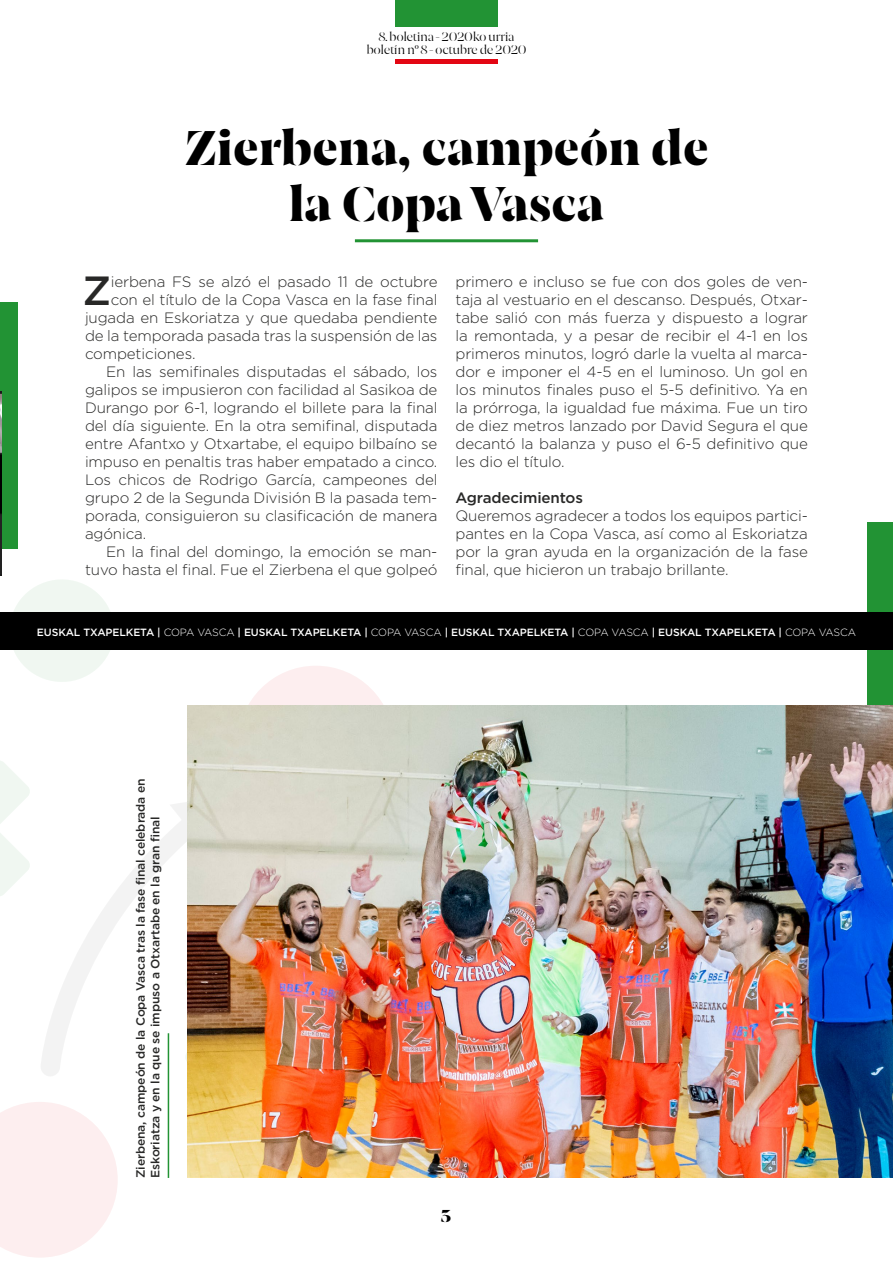
<style>
.page{position:relative;width:893px;height:1263px;background:#fff}
.page>*{position:absolute;margin:0;border:0;box-sizing:border-box;transform-origin:0 0}
.t1{font:900 46.5px/55.8px "Joane Stencil";color:#000;text-align:center}
.t2{font:500 40.65px "Gotham";color:#282827}
.t3{font:900 16.5px "Joane Stencil";color:#000}
.t4{font:300 15px/18px "Gotham";letter-spacing:-.01em;color:#282827;text-align:justify}
.t5{font:500 15px "Gotham";letter-spacing:-.01em;color:#282827}
.t6{font:500 12px/14.4px "Gotham";letter-spacing:-.01em;color:#282827}
.t7{font:300 12px/13.5px "Joane Stencil";letter-spacing:-.03em;color:#000;text-align:center}
.t8{font:500 10.5px "Gotham";letter-spacing:-.01em;color:#fff}
.s1{font-weight:300}
</style>
<div class="page">
<svg style="left:14px;top:580px;width:96px;height:102px"></svg>
<svg style="left:0;top:761px;width:30px;height:135px"></svg>
<svg style="left:0;top:1102px;width:118px;height:156px"></svg>
<div style="left:238px;top:666px;width:156px;height:155px;background:#fdeeef;border-radius:50%"></div>
<svg style="left:41px;top:796px;width:147px;height:280px"></svg>
<div style="left:867px;top:523px;width:26px;height:340px;background:#229334"></div>
<img style="left:188px;top:706px;width:705px;height:472px">
<div style="left:395px;top:0;width:103px;height:26px;background:#229334"></div>
<div style="left:395px;top:59px;width:103px;height:5px;background:#e30613"></div>
<div style="left:0;top:612px;width:893px;height:38px;background:#000"></div>
<div style="left:0;top:302px;width:17px;height:247px;background:#229334"></div>
<img style="left:0;top:391px;width:2px;height:185px">
<hr style="left:168px;top:1033px;width:1px;height:145px;background:#229334">
<hr style="left:355px;top:239px;width:183px;height:3px;background:#229334">
<p class="t7" style="left:366px;top:30px;width:162px">8. boletina - 2020ko urria boletín nº 8 - octubre de 2020</p>
<h1 class="t1" style="left:184px;top:118px;width:526px">Zierbena, campeón de la Copa Vasca</h1>
<h2 class="t2" style="left:82px;top:264px;width:30px">Z</h2>
<p class="t4" style="left:111px;top:272px;width:328px">ierbena FS se alzó el pasado 11 de octubre</p>
<p class="t4" style="left:111px;top:290px;width:328px">con el título de la Copa Vasca en la fase final</p>
<p class="t4" style="left:85px;top:308px;width:354px">jugada en Eskoriatza y que quedaba pendiente</p>
<p class="t4" style="left:85px;top:326px;width:354px">de la temporada pasada tras la suspensión de las</p>
<p class="t4" style="left:85px;top:344px;width:112px">competiciones.</p>
<p class="t4" style="left:106px;top:362px;width:333px">En las semifinales disputadas el sábado, los</p>
<p class="t4" style="left:85px;top:380px;width:354px">galipos se impusieron con facilidad al Sasikoa de</p>
<p class="t4" style="left:85px;top:398px;width:354px">Durango por 6-1, logrando el billete para la final</p>
<p class="t4" style="left:85px;top:416px;width:354px">del día siguiente. En la otra semifinal, disputada</p>
<p class="t4" style="left:85px;top:434px;width:354px">entre Afantxo y Otxartabe, el equipo bilbaíno se</p>
<p class="t4" style="left:85px;top:452px;width:354px">impuso en penaltis tras haber empatado a cinco.</p>
<p class="t4" style="left:85px;top:470px;width:354px">Los chicos de Rodrigo García, campeones del</p>
<p class="t4" style="left:85px;top:488px;width:354px">grupo 2 de la Segunda División B la pasada tem-</p>
<p class="t4" style="left:85px;top:506px;width:354px">porada, consiguieron su clasificación de manera</p>
<p class="t4" style="left:85px;top:524px;width:63px">agónica.</p>
<p class="t4" style="left:106px;top:542px;width:333px">En la final del domingo, la emoción se man-</p>
<p class="t4" style="left:85px;top:560px;width:354px">tuvo hasta el final. Fue el Zierbena el que golpeó</p>
<p class="t4" style="left:455px;top:272px;width:354px">primero e incluso se fue con dos goles de ven&shy;taja al vestuario en el descanso. Después, Otxar&shy;tabe salió con más fuerza y dispuesto a lograr la remontada, y a pesar de recibir el 4-1 en los primeros minutos, logró darle la vuelta al marca&shy;dor e imponer el 4-5 en el luminoso. Un gol en los minutos finales puso el 5-5 definitivo. Ya en la prórroga, la igualdad fue máxima. Fue un tiro de diez metros lanzado por David Segura el que decantó la balanza y puso el 6-5 definitivo que les dio el título.</p>
<p class="t5" style="left:455px;top:487px;width:129px">Agradecimientos</p>
<p class="t4" style="left:455px;top:506px;width:354px">Queremos agradecer a todos los equipos partici&shy;pantes en la Copa Vasca, así como al Eskoriatza por la gran ayuda en la organización de la fase final, que hicieron un trabajo brillante.</p>
<p class="t8" style="left:37px;top:625px;width:821px">EUSKAL TXAPELKETA | <span class="s1">COPA VASCA</span> | EUSKAL TXAPELKETA | <span class="s1">COPA VASCA</span> | EUSKAL TXAPELKETA | <span class="s1">COPA VASCA</span> | EUSKAL TXAPELKETA | <span class="s1">COPA VASCA</span></p>
<p class="t6" style="left:133px;top:1178px;width:401px;rotate:-90deg">Zierbena, campeón de la Copa Vasca tras la fase final celebrada en<br>Eskoriatza y en la que se impuso a Otxartabe en la gran final</p>
<p class="t3" style="left:441px;top:1204px;width:12px">3</p>
</div>
